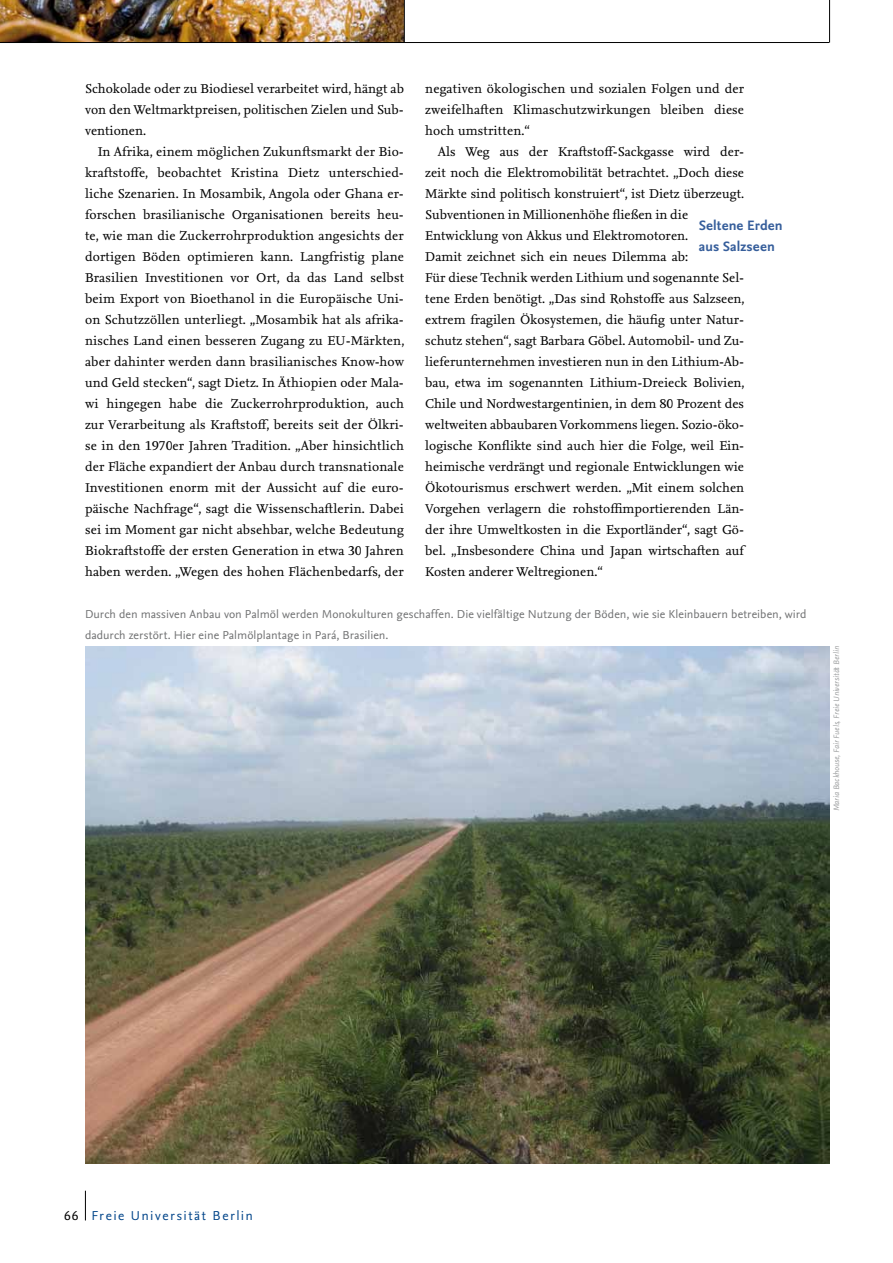
<style>
.page{position:relative;width:893px;height:1263px;background:#fff}
.page>*{position:absolute;margin:0;border:0;box-sizing:border-box;transform-origin:0 0}
.t1{font:700 14.25px/21px "Nexus Sans OT";letter-spacing:.005em;color:#365e9b}
.t2{font:13.5px "Nexus Sans OT";letter-spacing:.11em;color:#004489}
.t3{font:13.35px/21px "Nexus Serif TF";color:#000;text-align:justify}
.t4{font:12px/21px "Nexus Sans OT";letter-spacing:.005em;color:#707172}
.t5{font:italic 8.25px "Nexus Sans OT";color:#9c9e9f}
.s1{color:#000}
</style>
<div class="page">
<img style="left:0;top:0;width:404px;height:42px">
<hr style="left:0;top:42px;width:829px;height:1px;background:#000">
<hr style="left:404px;top:0;width:1px;height:43px;background:#000">
<hr style="left:829px;top:0;width:1px;height:43px;background:#000">
<svg style="left:85px;top:1191px;width:1px;height:29px"></svg>
<img style="left:85px;top:646px;width:744px;height:518px">
<p class="t3" style="left:85px;top:78px;width:320px">Schokolade oder zu Biodiesel verarbeitet wird, hängt ab von den Weltmarktpreisen, politischen Zielen und Sub&shy;ventionen.</p>
<p class="t3" style="left:85px;top:141px;width:321px;text-align:left;text-indent:13px">In Afrika, einem möglichen Zukunftsmarkt der Bio&shy;kraftstoffe, beobachtet Kristina Dietz unterschied&shy;liche Szenarien. In Mosambik, Angola oder Ghana er&shy;forschen brasilianische Organisationen bereits heu&shy;te, wie man die Zuckerrohrproduktion angesichts der dortigen Böden optimieren kann. Langfristig plane Brasilien Investitionen vor Ort, da das Land selbst beim Export von Bioethanol in die Europäische Uni&shy;on Schutzzöllen unterliegt. „Mosambik hat als afrika&shy;nisches Land einen besseren Zugang zu EU-Märkten, aber dahinter werden dann brasilianisches Know-how und Geld stecken“, sagt Dietz. In Äthiopien oder Mala&shy;wi hingegen habe die Zuckerrohrproduktion, auch zur Verarbeitung als Kraftstoff, bereits seit der Ölkri&shy;se in den 1970er Jahren Tradition. „Aber hinsichtlich der Fläche expandiert der Anbau durch transnationale Investitionen enorm mit der Aussicht auf die euro&shy;päische Nachfrage“, sagt die Wissenschaftlerin. Dabei sei im Moment gar nicht absehbar, welche Bedeutung Biokraftstoffe der ersten Generation in etwa 30 Jahren haben werden. „Wegen des hohen Flächenbedarfs, der</p>
<p class="t3" style="left:425px;top:78px;width:320px">negativen ökologischen und sozialen Folgen und der zweifelhaften Klimaschutzwirkungen bleiben diese hoch umstritten.“</p>
<p class="t3" style="left:425px;top:141px;width:321px;text-align:left;text-indent:13px">Als Weg aus der Kraftstoff-Sackgasse wird der&shy;zeit noch die Elektromobilität betrachtet. „Doch diese Märkte sind politisch konstruiert“, ist Dietz überzeugt.<br>Subventionen in Millionenhöhe fließen in die Entwicklung von Akkus und Elektromotoren.<br>Damit zeichnet sich ein neues Dilemma ab:<br>Für diese Technik werden Lithium und sogenannte Sel&shy;tene Erden benötigt. „Das sind Rohstoffe aus Salzseen, extrem fragilen Ökosystemen, die häufig unter Natur&shy;schutz stehen“, sagt Barbara Göbel. Automobil- und Zu&shy;lieferunternehmen investieren nun in den Lithium-Ab&shy;bau, etwa im sogenannten Lithium-Dreieck Bolivien, Chile und Nordwestargentinien, in dem 80 Prozent des weltweiten abbaubaren Vorkommens liegen. Sozio-öko&shy;logische Konflikte sind auch hier die Folge, weil Ein&shy;heimische verdrängt und regionale Entwicklungen wie Ökotourismus erschwert werden. „Mit einem solchen Vorgehen verlagern die rohstoffimportierenden Län&shy;der ihre Umweltkosten in die Exportländer“, sagt Gö&shy;bel. „Insbesondere China und Japan wirtschaften auf Kosten anderer Weltregionen.“</p>
<p class="t1" style="left:699px;top:214px;width:86px">Seltene Erden aus Salzseen</p>
<p class="t4" style="left:85px;top:603px;width:723px">Durch den massiven Anbau von Palmöl werden Monokulturen geschaffen. Die vielfältige Nutzung der Böden, wie sie Kleinbauern betreiben, wird dadurch zerstört. Hier eine Palmölplantage in Pará, Brasilien.</p>
<p class="t5" style="left:831px;top:811px;width:167px;rotate:-90deg">Maria Backhouse, Fair Fuels, Freie Universität Berlin</p>
<p class="t2" style="left:64px;top:1207px;width:190px"><span class="s1">66</span> Freie Universität Berlin</p>
</div>
